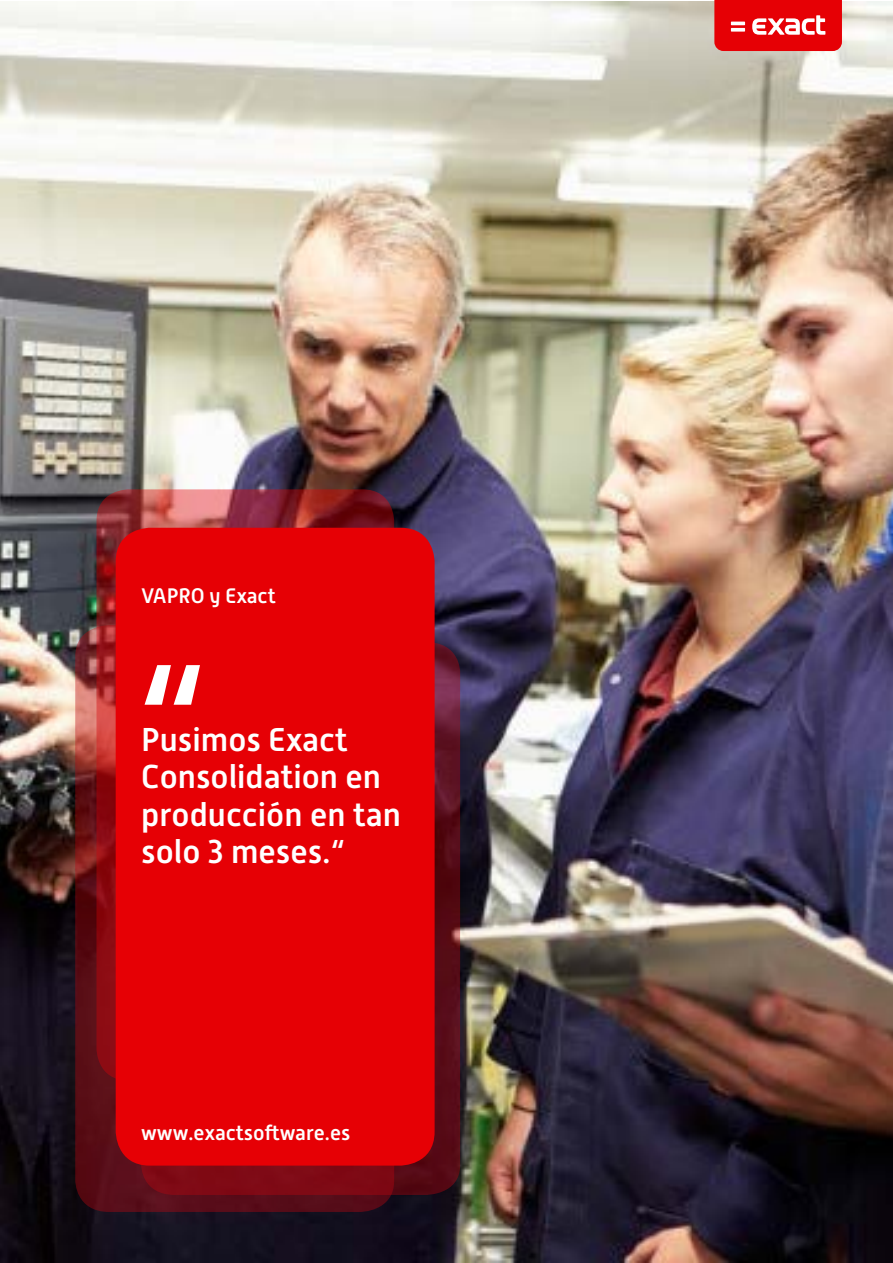
<style>
.page{position:relative;width:893px;height:1263px;background:#fff}
.page>*{position:absolute;margin:0;border:0;box-sizing:border-box;transform-origin:0 0}
.t1{font:500 165px "Alwyn New";color:#fff}
.t2{font:500 33px/37.5px "Alwyn New";color:#fff}
.t3{font:500 21px "Alwyn New";color:#fff}
</style>
<div class="page">
<img style="left:0;top:1px;width:893px;height:1262px">
<svg style="left:714px;top:0;width:128px;height:51px;background:#e82125"></svg>
<img style="left:96px;top:489px;width:298px;height:591px;border-radius:32px">
<svg style="left:75px;top:625px;width:319px;height:587px;background:#75181e"></svg>
<svg style="left:141px;top:642px;width:319px;height:553px;background:#660d1a"></svg>
<div style="left:116px;top:528px;width:319px;height:637px;background:#e60005;border-radius:34px"></div>
<p class="t3" style="left:141px;top:584px;width:136px">VAPRO y Exact</p>
<h1 class="t1" style="left:135px;top:630px;width:74px">“</h1>
<p class="t2" style="left:141px;top:721px;width:261px">Pusimos Exact<br>Consolidation en producción en tan solo 3 meses.“</p>
<p class="t3" style="left:141px;top:1121px;width:211px">www.exactsoftware.es</p>
</div>
